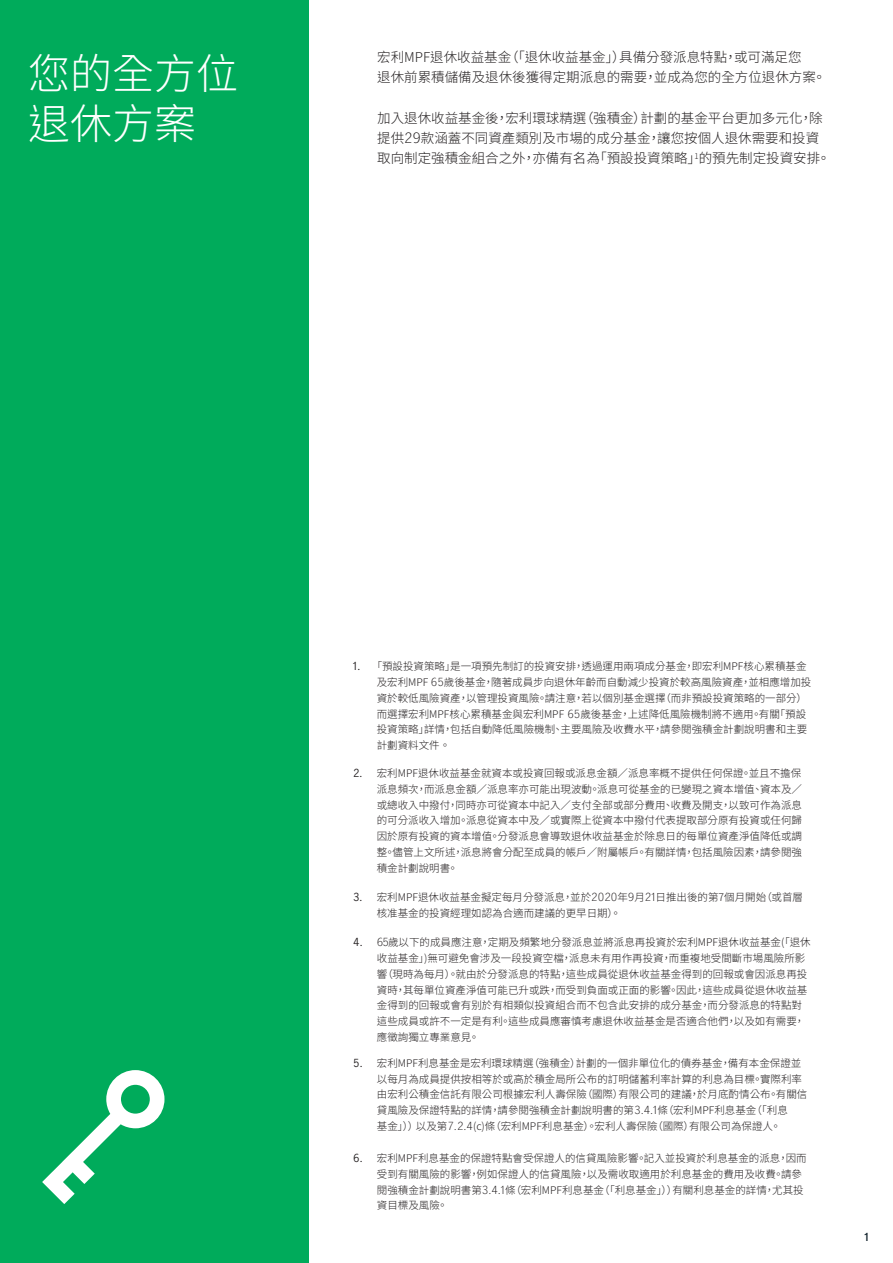
<style>
.page{position:relative;width:893px;height:1263px;background:#fff}
.page>*{position:absolute;margin:0;border:0;box-sizing:border-box;transform-origin:0 0}
.t1{font:300 42px/50.4px "Noto Sans CJ Ktc";color:#fff}
.t2{font:300 13.5px/20.2px "Noto Sans CJ Ktc";color:#231f20}
.t3{font:300 10.5px/15.8px "Noto Sans CJ Ktc";color:#231f20}
.t4{font:10.5px "Manulife JH Sans";color:#231f20}
.t5{font:600 10.5px "Manulife JH Sans";color:#0d1e28}
.s1{font-family:"Manulife JH Sans"}
</style>
<div class="page">
<div style="left:0;top:0;width:309px;height:1263px;background:#00ab5b"></div>
<svg style="left:42px;top:1070px;width:122px;height:134px"></svg>
<h1 class="t1" style="left:28px;top:49px;width:211px">您的全方位退休方案</h1>
<p class="t2" style="left:377px;top:47px;width:450px">宏利MPF退休收益基金（「退休收益基金」）具備分發派息特點，或可滿足您<br>退休前累積儲備及退休後獲得定期派息的需要，並成為您的全方位退休方案。</p>
<p class="t2" style="left:377px;top:108px;width:455px">加入退休收益基金後，宏利環球精選（強積金）計劃的基金平台更加多元化，除提供<span class="s1">29</span>款涵蓋不同資產類別及市場的成分基金，讓您按個人退休需要和投資取向制定強積金組合之外，亦備有名為「預設投資策略」<sup>1</sup>的預先制定投資安排。</p>
<p class="t4" style="left:353px;top:659px;width:9px">1.</p>
<p class="t3" style="left:377px;top:659px;width:436px;text-indent:-5px">「預設投資策略」是一項預先制訂的投資安排，透過運用兩項成分基金，即宏利MPF核心累積基金及宏利MPF <span class="s1">65</span>歲後基金，隨著成員步向退休年齡而自動減少投資於較高風險資產，並相應增加投資於較低風險資產，以管理投資風險。請注意，若以個別基金選擇（而非預設投資策略的一部分）而選擇宏利MPF核心累積基金與宏利MPF <span class="s1">65</span>歲後基金，上述降低風險機制將不適用。有關「預設投資策略」詳情，包括自動降低風險機制、主要風險及收費水平，請參閱強積金計劃說明書和主要計劃資料文件。</p>
<p class="t4" style="left:353px;top:765px;width:11px">2.</p>
<p class="t3" style="left:377px;top:766px;width:427px;text-align:justify">宏利MPF退休收益基金就資本或投資回報或派息金額／派息率概不提供任何保證。並且不擔保派息頻次，而派息金額／派息率亦可能出現波動。派息可從基金的已變現之資本增值、資本及／或總收入中撥付，同時亦可從資本中記入／支付全部或部分費用、收費及開支，以致可作為派息的可分派收入增加。派息從資本中及／或實際上從資本中撥付代表提取部分原有投資或任何歸因於原有投資的資本增值。分發派息會導致退休收益基金於除息日的每單位資產淨值降低或調整。儘管上文所述，派息將會分配至成員的帳戶／附屬帳戶。有關詳情，包括風險因素，請參閱強積金計劃說明書。</p>
<p class="t4" style="left:353px;top:889px;width:11px">3.</p>
<p class="t3" style="left:377px;top:889px;width:428px">宏利MPF退休收益基金擬定每月分發派息，並於<span class="s1">2020</span>年<span class="s1">9</span>月<span class="s1">21</span>日推出後的第7個月開始（或首層核准基金的投資經理如認為合適而建議的更早日期）。</p>
<p class="t4" style="left:353px;top:935px;width:11px">4.</p>
<p class="t3" style="left:377px;top:935px;width:435px"><span class="s1">65</span>歲以下的成員應注意，定期及頻繁地分發派息並將派息再投資於宏利MPF退休收益基金「( 退休收益基金」)無可避免會涉及一段投資空檔，派息未有用作再投資，而重複地受間斷市場風險所影響（現時為每月）。就由於分發派息的特點，這些成員從退休收益基金得到的回報或會因派息再投資時，其每單位資產淨值可能已升或跌，而受到負面或正面的影響。因此，這些成員從退休收益基金得到的回報或會有别於有相類似投資組合而不包含此安排的成分基金，而分發派息的特點對這些成員或許不一定是有利。這些成員應審慎考慮退休收益基金是否適合他們，以及如有需要，應徵詢獨立專業意見。</p>
<p class="t4" style="left:353px;top:1055px;width:11px">5.</p>
<p class="t3" style="left:377px;top:1055px;width:432px">宏利MPF利息基金是宏利環球精選（強積金）計劃的一個非單位化的債券基金，備有本金保證並以每月為成員提供按相等於或高於積金局所公布的訂明儲蓄利率計算的利息為目標。實際利率由宏利公積金信託有限公司根據宏利人壽保險（國際）有限公司的建議，於月底酌情公布。有關信貸風險及保證特點的詳情，請參閱強積金計劃說明書的第<span class="s1">3.4.1</span>條（宏利MPF利息基金（「利息<br>基金」））以及第<span class="s1">7.2.4</span>(c)條（宏利MPF利息基金）。宏利人壽保險（國際）有限公司為保證人。</p>
<p class="t4" style="left:353px;top:1150px;width:11px">6.</p>
<p class="t3" style="left:377px;top:1150px;width:431px">宏利MPF利息基金的保證特點會受保證人的信貸風險影響。記入並投資於利息基金的派息，因而受到有關風險的影響，例如保證人的信貸風險，以及需收取適用於利息基金的費用及收費。請參閱強積金計劃說明書第<span class="s1">3.4.1</span>條（宏利MPF利息基金（「利息基金」））有關利息基金的詳情，尤其投資目標及風險。</p>
<p class="t5" style="left:864px;top:1229px;width:6px">1</p>
</div>
